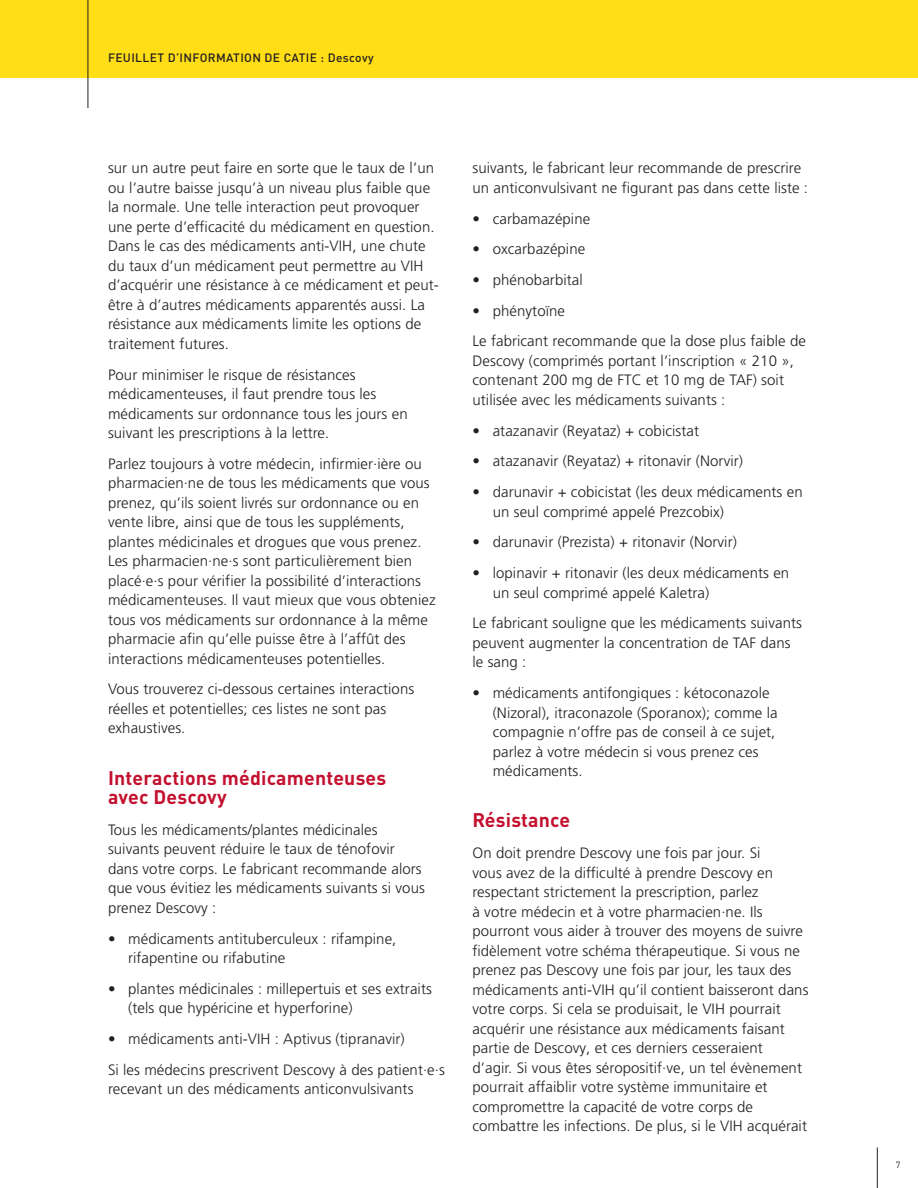
<style>
.page{position:relative;width:918px;height:1188px;background:#fff}
.page>*{position:absolute;margin:0;border:0;box-sizing:border-box;transform-origin:0 0}
.t1{font:700 19.5px/19.5px "DINOT";letter-spacing:.01em;color:#c3102f}
.t2{font:300 15px/19.5px "Frutiger LT Pro";letter-spacing:.005em;color:#231f20}
.t3{font:500 12px "DINOT";letter-spacing:.03em;color:#231f20}
.t4{font:9px "DINOT";color:#231f20}
</style>
<div class="page">
<hr style="left:877px;top:1148px;width:1px;height:40px;background:#231f20">
<div style="left:0;top:0;width:918px;height:78px;background:#ffdd17"></div>
<hr style="left:88px;top:0;width:1px;height:108px;background:#231f20">
<p class="t3" style="left:108px;top:50px;width:267px">FEUILLET D’INFORMATION DE CATIE : Descovy</p>
<p class="t2" style="left:108px;top:158px;width:332px">sur un autre peut faire en sorte que le taux de l’un ou l’autre baisse jusqu’à un niveau plus faible que la normale. Une telle interaction peut provoquer une perte d’efficacité du médicament en question.<br>Dans le cas des médicaments anti-VIH, une chute du taux d’un médicament peut permettre au VIH d’acquérir une résistance à ce médicament et peut&shy;être à d’autres médicaments apparentés aussi. La résistance aux médicaments limite les options de traitement futures.</p>
<p class="t2" style="left:108px;top:365px;width:301px">Pour minimiser le risque de résistances médicamenteuses, il faut prendre tous les médicaments sur ordonnance tous les jours en suivant les prescriptions à la lettre.</p>
<p class="t2" style="left:108px;top:454px;width:329px">Parlez toujours à votre médecin, infirmier·ière ou pharmacien·ne de tous les médicaments que vous prenez, qu’ils soient livrés sur ordonnance ou en vente libre, ainsi que de tous les suppléments, plantes médicinales et drogues que vous prenez.<br>Les pharmacien·ne·s sont particulièrement bien placé·e·s pour vérifier la possibilité d’interactions médicamenteuses. Il vaut mieux que vous obteniez tous vos médicaments sur ordonnance à la même pharmacie afin qu’elle puisse être à l’affût des interactions médicamenteuses potentielles.</p>
<p class="t2" style="left:108px;top:680px;width:308px">Vous trouverez ci-dessous certaines interactions réelles et potentielles; ces listes ne sont pas exhaustives.</p>
<h1 class="t1" style="left:108px;top:766px;width:280px">Interactions médicamenteuses avec Descovy</h1>
<p class="t2" style="left:108px;top:820px;width:318px">Tous les médicaments/plantes médicinales suivants peuvent réduire le taux de ténofovir dans votre corps. Le fabricant recommande alors que vous évitiez les médicaments suivants si vous prenez Descovy :</p>
<p class="t2" style="left:128px;top:929px;width:270px;text-indent:-20px">• médicaments antituberculeux : rifampine, rifapentine ou rifabutine</p>
<p class="t2" style="left:128px;top:979px;width:305px;text-indent:-20px">• plantes médicinales : millepertuis et ses extraits (tels que hypéricine et hyperforine)</p>
<p class="t2" style="left:108px;top:1024px;width:338px;line-height:30.8px">• médicaments anti-VIH : Aptivus (tipranavir)<br>Si les médecins prescrivent Descovy à des patient·e·s</p>
<p class="t2" style="left:108px;top:1079px;width:307px">recevant un des médicaments anticonvulsivants</p>
<p class="t2" style="left:472px;top:158px;width:337px">suivants, le fabricant leur recommande de prescrire un anticonvulsivant ne figurant pas dans cette liste :</p>
<p class="t2" style="left:472px;top:209px;width:119px">• carbamazépine</p>
<p class="t2" style="left:472px;top:239px;width:114px">• oxcarbazépine</p>
<p class="t2" style="left:472px;top:270px;width:112px">• phénobarbital</p>
<p class="t2" style="left:472px;top:295px;width:335px;line-height:30.8px">• phénytoïne<br>Le fabricant recommande que la dose plus faible de</p>
<p class="t2" style="left:472px;top:351px;width:323px">Descovy (comprimés portant l’inscription « 210 », contenant 200 mg de FTC et 10 mg de TAF) soit utilisée avec les médicaments suivants :</p>
<p class="t2" style="left:472px;top:421px;width:228px">• atazanavir (Reyataz) + cobicistat</p>
<p class="t2" style="left:472px;top:452px;width:272px">• atazanavir (Reyataz) + ritonavir (Norvir)</p>
<p class="t2" style="left:493px;top:482px;width:311px;text-indent:-20px">• darunavir + cobicistat (les deux médicaments en un seul comprimé appelé Prezcobix)</p>
<p class="t2" style="left:472px;top:533px;width:266px">• darunavir (Prezista) + ritonavir (Norvir)</p>
<p class="t2" style="left:493px;top:563px;width:298px;text-indent:-20px">• lopinavir + ritonavir (les deux médicaments en un seul comprimé appelé Kaletra)</p>
<p class="t2" style="left:472px;top:614px;width:331px">Le fabricant souligne que les médicaments suivants peuvent augmenter la concentration de TAF dans le sang :</p>
<p class="t2" style="left:493px;top:683px;width:286px;text-indent:-20px">• médicaments antifongiques : kétoconazole (Nizoral), itraconazole (Sporanox); comme la compagnie n’offre pas de conseil à ce sujet, parlez à votre médecin si vous prenez ces médicaments.</p>
<h1 class="t1" style="left:472px;top:809px;width:99px">Résistance</h1>
<p class="t2" style="left:472px;top:843px;width:338px">On doit prendre Descovy une fois par jour. Si<br>vous avez de la difficulté à prendre Descovy en respectant strictement la prescription, parlez<br>à votre médecin et à votre pharmacien·ne. Ils pourront vous aider à trouver des moyens de suivre fidèlement votre schéma thérapeutique. Si vous ne prenez pas Descovy une fois par jour, les taux des médicaments anti-VIH qu’il contient baisseront dans votre corps. Si cela se produisait, le VIH pourrait acquérir une résistance aux médicaments faisant partie de Descovy, et ces derniers cesseraient<br>d’agir. Si vous êtes séropositif·ve, un tel évènement pourrait affaiblir votre système immunitaire et compromettre la capacité de votre corps de combattre les infections. De plus, si le VIH acquérait</p>
<p class="t4" style="left:896px;top:1158px;width:6px">7</p>
</div>
